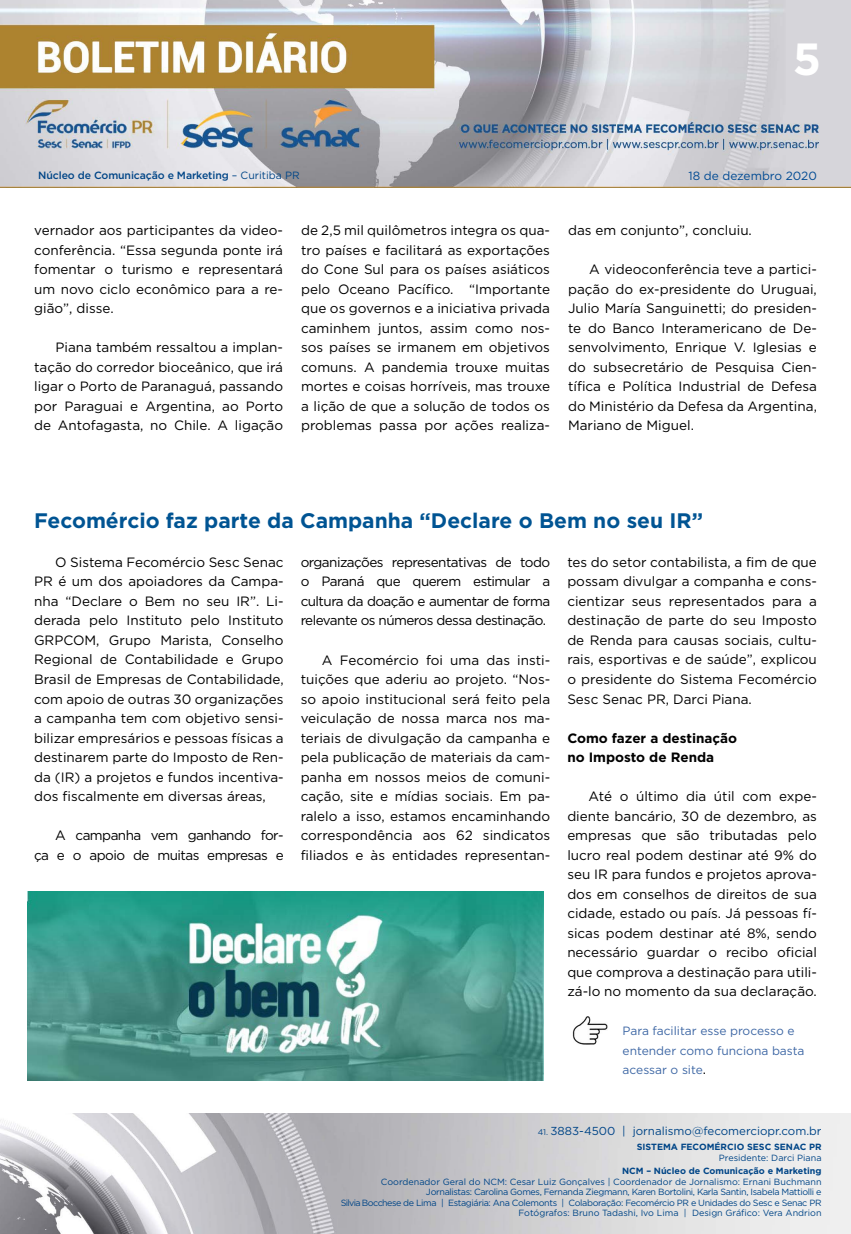
<style>
.page{position:relative;width:851px;height:1234px;background:#fff}
.page>*{position:absolute;margin:0;border:0;box-sizing:border-box;transform-origin:0 0}
.t1{font:700 45px "Gotham";color:#fff}
.t2{font:700 21px "Gotham";color:#005493}
.t3{font:13.5px/19.5px "Gotham";color:#000;text-align:justify}
.t4{font:13.5px/19.5px "Gotham";letter-spacing:-.04em;color:#000;text-align:right}
.t5{font:700 13.5px/19.5px "Gotham";color:#000}
.t6{font:12px/19.5px "Gotham";color:#3f68a5}
.t7{font:11.85px "Gotham";color:#004a93}
.t8{font:11.55px "Gotham";color:#004587}
.t9{font:500 10.5px "Gotham";letter-spacing:-.01em;color:#004587}
.t10{font:9px/10.5px "Gotham";letter-spacing:-.04em;color:#004587;text-align:right}
.t11{font:700 9px "Gotham";color:#004587}
.t12{font:9px "Gotham";color:#004587}
.s1{font-weight:400}
.s2{font-size:13.5px;color:#000}
.s3{font-size:8.25px}
</style>
<div class="page">
<img style="left:0;top:0;width:850px;height:188px">
<img style="left:0;top:1113px;width:850px;height:120px">
<img style="left:27px;top:891px;width:516px;height:189px">
<img style="left:572px;top:1016px;width:35px;height:27px">
<h1 class="t1" style="left:792px;top:29px;width:30px">5</h1>
<p class="t9" style="left:38px;top:168px;width:263px">Núcleo de Comunicação e Marketing <span class="s1">– Curitiba PR</span></p>
<p class="t7" style="left:688px;top:168px;width:130px">18 de dezembro 2020</p>
<p class="t3" style="left:34px;top:220px;width:250px">vernador aos participantes da video&shy;conferência. “Essa segunda ponte irá fomentar o turismo e representará um novo ciclo econômico para a re&shy;gião”, disse.</p>
<p class="t3" style="left:34px;top:337px;width:250px;text-indent:21px">Piana também ressaltou a implan&shy;tação do corredor bioceânico, que irá ligar o Porto de Paranaguá, passando por Paraguai e Argentina, ao Porto de Antofagasta, no Chile. A ligação</p>
<p class="t3" style="left:301px;top:220px;width:250px">de 2,5 mil quilômetros integra os qua&shy;tro países e facilitará as exportações do Cone Sul para os países asiáticos pelo Oceano Pacífico. “Importante que os governos e a iniciativa privada caminhem juntos, assim como nos&shy;sos países se irmanem em objetivos comuns. A pandemia trouxe muitas mortes e coisas horríveis, mas trouxe a lição de que a solução de todos os problemas passa por ações realiza-</p>
<p class="t3" style="left:568px;top:220px;width:185px">das em conjunto”, concluiu.</p>
<p class="t3" style="left:568px;top:259px;width:250px;text-indent:21px">A videoconferência teve a partici&shy;pação do ex-presidente do Uruguai, Julio María Sanguinetti; do presiden&shy;te do Banco Interamericano de De&shy;senvolvimento, Enrique V. Iglesias e do subsecretário de Pesquisa Cien&shy;tífica e Política Industrial de Defesa do Ministério da Defesa da Argentina, Mariano de Miguel.</p>
<h2 class="t2" style="left:34px;top:506px;width:670px">Fecomércio faz parte da Campanha “Declare o Bem no seu IR”</h2>
<p class="t3" style="left:34px;top:552px;width:251px;text-indent:21px">O Sistema Fecomércio Sesc Senac PR é um dos apoiadores da Campa&shy;nha “Declare o Bem no seu IR”. Li&shy;derada pelo Instituto pelo Instituto GRPCOM, Grupo Marista, Conselho Regional de Contabilidade e Grupo Brasil de Empresas de Contabilidade, com apoio de outras 30 organizações a campanha tem com objetivo sensi&shy;bilizar empresários e pessoas físicas a destinarem parte do Imposto de Ren&shy;da (IR) a projetos e fundos incentiva&shy;dos fiscalmente em diversas áreas,</p>
<p class="t4" style="left:34px;top:825px;width:251px">A campanha vem ganhando for-<br>ça e o apoio de muitas empresas e</p>
<p class="t3" style="left:567px;top:552px;width:251px">tes do setor contabilista, a fim de que possam divulgar a companha e cons&shy;cientizar seus representados para a destinação de parte do seu Imposto de Renda para causas sociais, cultu&shy;rais, esportivas e de saúde”, explicou o presidente do Sistema Fecomércio Sesc Senac PR, Darci Piana.</p>
<p class="t5" style="left:567px;top:727px;width:171px">Como fazer a destinação no Imposto de Renda</p>
<p class="t3" style="left:567px;top:786px;width:251px;text-indent:21px">Até o último dia útil com expe&shy;diente bancário, 30 de dezembro, as empresas que são tributadas pelo lucro real podem destinar até 9% do seu IR para fundos e projetos aprova&shy;dos em conselhos de direitos de sua cidade, estado ou país. Já pessoas fí&shy;sicas podem destinar até 8%, sendo necessário guardar o recibo oficial que comprova a destinação para utili&shy;zá-lo no momento da sua declaração.</p>
<p class="t6" style="left:622px;top:1020px;width:183px">Para facilitar esse processo e entender como funciona basta acessar o site<span class="s2">.</span></p>
<p class="t3" style="left:300px;top:552px;width:251px">organizações representativas de todo o Paraná que querem estimular a cultura da doação e aumentar de forma relevante os números dessa destinação.</p>
<p class="t3" style="left:300px;top:649px;width:251px;text-indent:21px">A Fecomércio foi uma das insti&shy;tuições que aderiu ao projeto. “Nos&shy;so apoio institucional será feito pela veiculação de nossa marca nos ma&shy;teriais de divulgação da campanha e pela publicação de materiais da cam&shy;panha em nossos meios de comuni&shy;cação, site e mídias sociais. Em pa&shy;ralelo a isso, estamos encaminhando correspondência aos 62 sindicatos filiados e às entidades representan-</p>
<p class="t8" style="left:537px;top:1123px;width:285px"><span class="s3">41.</span> 3883-4500 | jornalismo@fecomerciopr.com.br</p>
<p class="t11" style="left:636px;top:1140px;width:186px">SISTEMA FECOMÉRCIO SESC SENAC PR</p>
<p class="t12" style="left:718px;top:1151px;width:104px">Presidente: Darci Piana</p>
<p class="t11" style="left:622px;top:1164px;width:201px">NCM – Núcleo de Comunicação e Marketing</p>
<p class="t10" style="left:341px;top:1175px;width:482px">Coordenador Geral do NCM: Cesar Luiz Gonçalves | Coordenador de Jornalismo: Ernani Buchmann Jornalistas: Carolina Gomes, Fernanda Ziegmann, Karen Bortolini, Karla Santin, Isabela Mattiolli e<br>Silvia Bocchese de Lima | Estagiária: Ana Colemonts | Colaboração: Fecomércio PR e Unidades do Sesc e Senac PR Fotógrafos: Bruno Tadashi, Ivo Lima | Design Gráfico: Vera Andrion</p>
</div>
